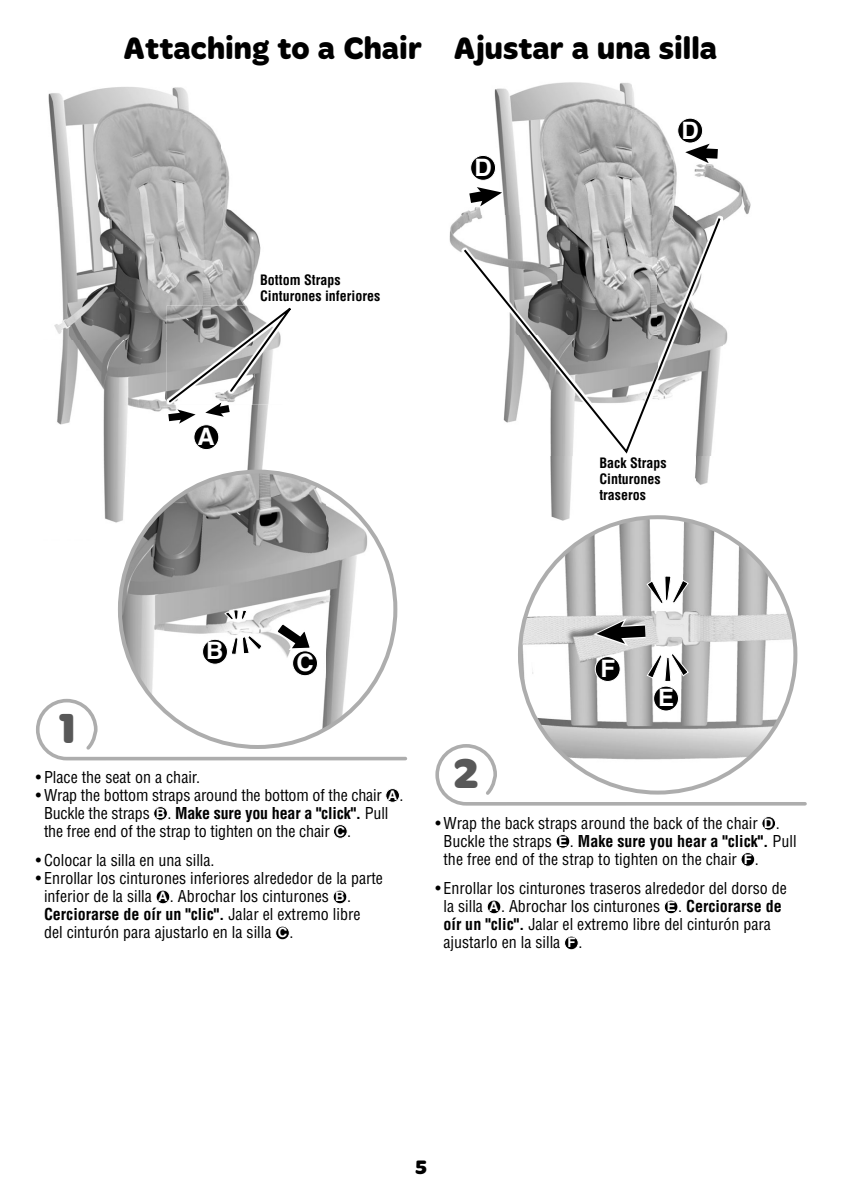
<style>
.page{position:relative;width:842px;height:1191px;background:#fff}
.page>*{position:absolute;margin:0;border:0;box-sizing:border-box;transform-origin:0 0}
.t1{font:700 43.2px "Merge Pro";color:#585858}
.t2{font:700 32px "Merge Pro";color:#000}
.t3{font:700 24px "Helvetica LT Std";color:#fff}
.t4{font:700 20px "Merge Pro";color:#000}
.t5{font:condensed 16px/18px "Helvetica LT Std";color:#000}
.t6{font:700 condensed 14px/16px "Helvetica LT Std";color:#000}
.s1{font-weight:700;font-stretch:normal;font-size:13.2px;color:#fff}
.s2{font-weight:700}
</style>
<div class="page">
<img style="left:449px;top:82px;width:302px;height:171px">
<img style="left:695px;top:325px;width:33px;height:206px">
<img style="left:550px;top:456px;width:145px;height:75px">
<svg style="left:459px;top:184px;width:43px;height:25px"></svg>
<svg style="left:685px;top:143px;width:42px;height:21px"></svg>
<img style="left:48px;top:87px;width:234px;height:436px">
<div style="left:386px;top:789px;width:13px;height:13px;background:#000;border-radius:50%"></div>
<div style="left:386px;top:788px;width:13px;height:14px;border:1px solid #fff;border-radius:50%"></div>
<div style="left:154px;top:807px;width:13px;height:13px;background:#000;border-radius:50%"></div>
<div style="left:154px;top:806px;width:13px;height:14px;border:1px solid #fff;border-radius:50%"></div>
<div style="left:333px;top:825px;width:14px;height:13px;background:#000;border-radius:50%"></div>
<div style="left:333px;top:824px;width:14px;height:14px;border:1px solid #fff;border-radius:50%"></div>
<div style="left:156px;top:890px;width:14px;height:14px;background:#000;border-radius:50%"></div>
<div style="left:156px;top:890px;width:14px;height:14px;border:1px solid #fff;border-radius:50%"></div>
<div style="left:333px;top:890px;width:14px;height:14px;background:#000;border-radius:50%"></div>
<div style="left:333px;top:890px;width:14px;height:14px;border:1px solid #fff;border-radius:50%"></div>
<div style="left:276px;top:926px;width:13px;height:14px;background:#000;border-radius:50%"></div>
<div style="left:275px;top:926px;width:14px;height:14px;border:1px solid #fff;border-radius:50%"></div>
<div style="left:762px;top:816px;width:13px;height:14px;background:#000;border-radius:50%"></div>
<div style="left:761px;top:816px;width:14px;height:14px;border:1px solid #fff;border-radius:50%"></div>
<div style="left:556px;top:834px;width:14px;height:14px;background:#000;border-radius:50%"></div>
<div style="left:556px;top:834px;width:14px;height:14px;border:1px solid #fff;border-radius:50%"></div>
<div style="left:741px;top:852px;width:13px;height:14px;background:#000;border-radius:50%"></div>
<div style="left:741px;top:852px;width:14px;height:14px;border:1px solid #fff;border-radius:50%"></div>
<div style="left:487px;top:900px;width:14px;height:14px;background:#000;border-radius:50%"></div>
<div style="left:487px;top:900px;width:14px;height:14px;border:1px solid #fff;border-radius:50%"></div>
<div style="left:664px;top:900px;width:14px;height:14px;background:#000;border-radius:50%"></div>
<div style="left:664px;top:900px;width:14px;height:14px;border:1px solid #fff;border-radius:50%"></div>
<div style="left:564px;top:936px;width:14px;height:14px;background:#000;border-radius:50%"></div>
<div style="left:564px;top:936px;width:14px;height:14px;border:1px solid #fff;border-radius:50%"></div>
<svg style="left:36px;top:698px;width:372px;height:63px"></svg>
<svg style="left:435px;top:742px;width:372px;height:64px"></svg>
<svg style="left:161px;top:299px;width:130px;height:126px"></svg>
<img style="left:120px;top:472px;width:275px;height:275px">
<svg style="left:274px;top:621px;width:39px;height:30px"></svg>
<svg style="left:230px;top:634px;width:33px;height:21px"></svg>
<svg style="left:224px;top:609px;width:24px;height:12px"></svg>
<img style="left:520px;top:517px;width:275px;height:276px;border-radius:50%">
<svg style="left:646px;top:575px;width:43px;height:30px"></svg>
<svg style="left:593px;top:617px;width:96px;height:65px"></svg>
<div style="left:194px;top:425px;width:25px;height:25px;background:#000;border-radius:50%"></div>
<div style="left:194px;top:424px;width:25px;height:26px;border:1px solid #fff;border-radius:50%"></div>
<div style="left:470px;top:155px;width:25px;height:25px;background:#000;border-radius:50%"></div>
<div style="left:470px;top:155px;width:26px;height:26px;border:1px solid #fff;border-radius:50%"></div>
<div style="left:677px;top:118px;width:25px;height:25px;background:#000;border-radius:50%"></div>
<div style="left:677px;top:118px;width:26px;height:25px;border:1px solid #fff;border-radius:50%"></div>
<div style="left:202px;top:639px;width:25px;height:25px;background:#000;border-radius:50%"></div>
<div style="left:202px;top:639px;width:26px;height:25px;border:1px solid #fff;border-radius:50%"></div>
<div style="left:653px;top:686px;width:25px;height:25px;background:#000;border-radius:50%"></div>
<div style="left:653px;top:686px;width:25px;height:25px;border:1px solid #fff;border-radius:50%"></div>
<div style="left:595px;top:657px;width:25px;height:24px;background:#000;border-radius:50%"></div>
<div style="left:595px;top:656px;width:25px;height:26px;border:1px solid #fff;border-radius:50%"></div>
<div style="left:292px;top:651px;width:25px;height:25px;background:#000;border-radius:50%"></div>
<div style="left:292px;top:651px;width:26px;height:25px;border:1px solid #fff;border-radius:50%"></div>
<svg style="left:462px;top:216px;width:260px;height:240px"></svg>
<h2 class="t2" style="left:123px;top:36px;width:595px">Attaching to a Chair Ajustar a una silla</h2>
<h1 class="t1" style="left:58px;top:711px;width:19px">1</h1>
<p class="t6" style="left:260px;top:273px;width:122px">Bottom Straps<br>Cinturones inferiores</p>
<h3 class="t3" style="left:198px;top:427px;width:19px">A</h3>
<h3 class="t3" style="left:474px;top:159px;width:19px">D</h3>
<h3 class="t3" style="left:681px;top:122px;width:19px">D</h3>
<p class="t6" style="left:599px;top:456px;width:69px">Back Straps<br>Cinturones traseros</p>
<h3 class="t3" style="left:206px;top:642px;width:19px">B</h3>
<h3 class="t3" style="left:296px;top:654px;width:19px">C</h3>
<h3 class="t3" style="left:600px;top:659px;width:16px">F</h3>
<h3 class="t3" style="left:658px;top:689px;width:18px">E</h3>
<p class="t5" style="left:36px;top:769px;width:166px">• Place the seat on a chair.</p>
<p class="t5" style="left:44px;top:787px;width:361px;text-indent:-8px">• Wrap the bottom straps around the bottom of the chair <span class="s1">A</span> .<br>Buckle the straps <span class="s1">B</span> . <span class="s2">Make sure you hear a "click".</span> Pull the free end of the strap to tighten on the chair <span class="s1">C</span> .</p>
<p class="t5" style="left:36px;top:853px;width:180px">• Colocar la silla en una silla.</p>
<p class="t5" style="left:44px;top:871px;width:340px;text-indent:-8px">• Enrollar los cinturones inferiores alrededor de la parte inferior de la silla <span class="s1">A</span> . Abrochar los cinturones <span class="s1">B</span> .<br><span class="s2">Cerciorarse de oír un "clic".</span> Jalar el extremo libre del cinturón para ajustarlo en la silla <span class="s1">C</span> .</p>
<h1 class="t1" style="left:453px;top:757px;width:27px">2</h1>
<p class="t5" style="left:443px;top:815px;width:354px;text-indent:-8px">• Wrap the back straps around the back of the chair <span class="s1">D</span> .<br>Buckle the straps <span class="s1">E</span> . <span class="s2">Make sure you hear a "click".</span> Pull the free end of the strap to tighten on the chair <span class="s1">F</span> .</p>
<p class="t5" style="left:443px;top:881px;width:345px;text-indent:-8px">• Enrollar los cinturones traseros alrededor del dorso de la silla <span class="s1">A</span> . Abrochar los cinturones <span class="s1">E</span> . <span class="s2">Cerciorarse de oír un "clic".</span> Jalar el extremo libre del cinturón para ajustarlo en la silla <span class="s1">F</span> .</p>
<p class="t4" style="left:415px;top:1160px;width:13px">5</p>
</div>
